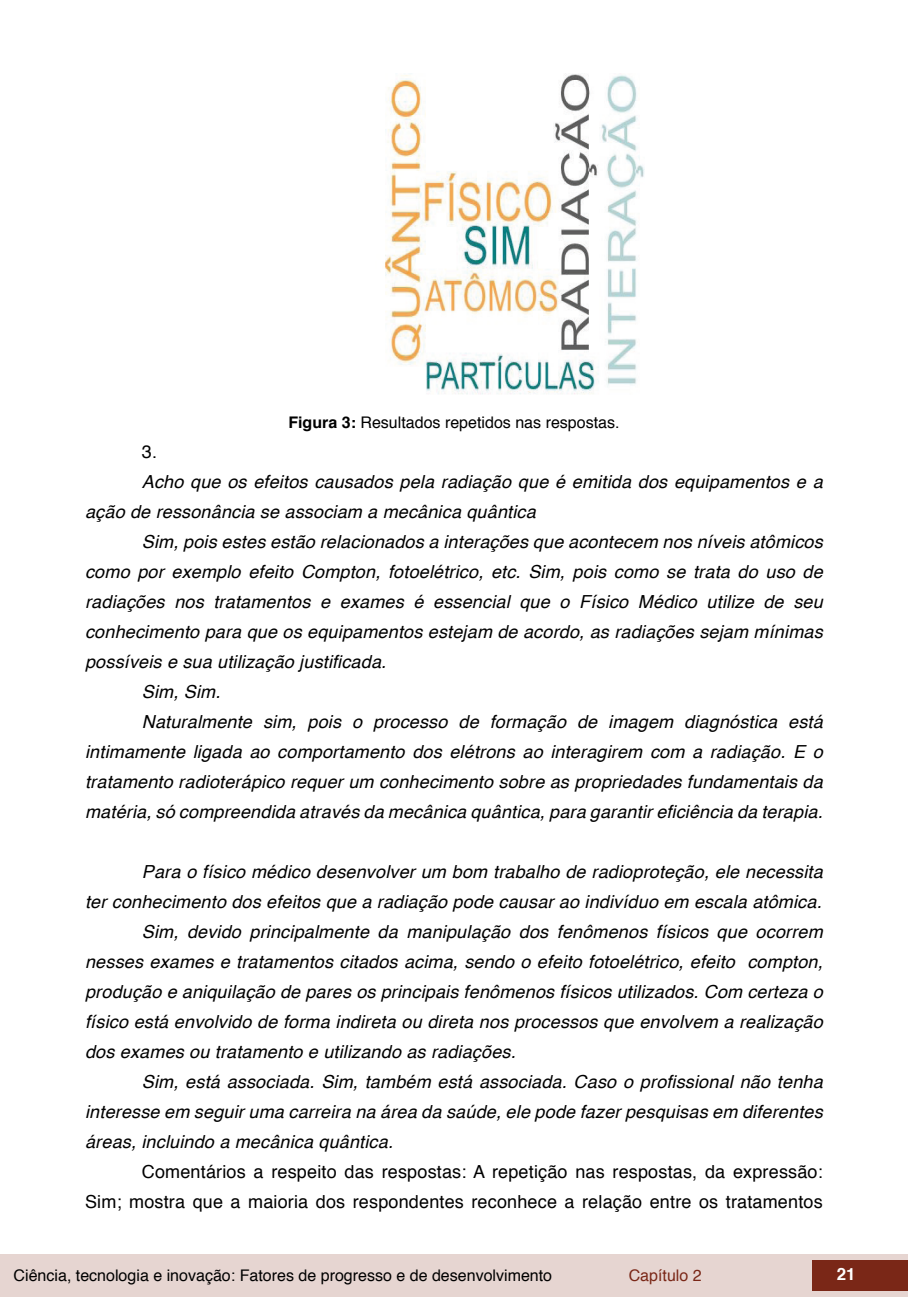
<style>
.page{position:relative;width:908px;height:1304px;background:#fff}
.page>*{position:absolute;margin:0;border:0;box-sizing:border-box;transform-origin:0 0}
.t1{font:italic 18px/30px "Helvetica";letter-spacing:.01em;color:#000}
.t2{font:18px/30px "Helvetica";letter-spacing:.01em;color:#000;text-align:right}
.t3{font:700 16.8px "Helvetica";color:#fff}
.t4{font:16px "Helvetica";color:#000}
.t5{font:16px "Helvetica";color:#7a2717}
.s1{font-weight:700}
</style>
<div class="page">
<div style="left:0;top:1254px;width:906px;height:43px;background:#e6d5d1"></div>
<div style="left:812px;top:1261px;width:95px;height:30px;background:#7a2717"></div>
<img style="left:385px;top:74px;width:259px;height:320px">
<p class="t4" style="left:288px;top:410px;width:332px"><span class="s1">Figura 3:</span> Resultados repetidos nas respostas.</p>
<p class="t2" style="left:142px;top:437px;width:17px">3.</p>
<p class="t1" style="left:85px;top:467px;width:738px;text-indent:57px">Acho que os efeitos causados pela radiação que é emitida dos equipamentos e a ação de ressonância se associam a mecânica quântica</p>
<p class="t1" style="left:142px;top:527px;width:682px">Sim, pois estes estão relacionados a interações que acontecem nos níveis atômicos</p>
<p class="t1" style="left:85px;top:557px;width:738px">como por exemplo efeito Compton, fotoelétrico, etc. Sim, pois como se trata do uso de</p>
<p class="t1" style="left:85px;top:587px;width:738px">radiações nos tratamentos e exames é essencial que o Físico Médico utilize de seu</p>
<p class="t1" style="left:85px;top:617px;width:738px">conhecimento para que os equipamentos estejam de acordo, as radiações sejam mínimas</p>
<p class="t1" style="left:85px;top:647px;width:302px">possíveis e sua utilização justificada.</p>
<p class="t1" style="left:142px;top:677px;width:80px">Sim, Sim.</p>
<p class="t1" style="left:142px;top:707px;width:682px">Naturalmente sim, pois o processo de formação de imagem diagnóstica está</p>
<p class="t1" style="left:85px;top:737px;width:738px">intimamente ligada ao comportamento dos elétrons ao interagirem com a radiação. E o</p>
<p class="t1" style="left:85px;top:767px;width:738px">tratamento radioterápico requer um conhecimento sobre as propriedades fundamentais da</p>
<p class="t1" style="left:85px;top:797px;width:738px">matéria, só compreendida através da mecânica quântica, para garantir eficiência da terapia.</p>
<p class="t1" style="left:142px;top:857px;width:682px">Para o físico médico desenvolver um bom trabalho de radioproteção, ele necessita</p>
<p class="t1" style="left:85px;top:887px;width:737px">ter conhecimento dos efeitos que a radiação pode causar ao indivíduo em escala atômica.</p>
<p class="t1" style="left:142px;top:917px;width:682px">Sim, devido principalmente da manipulação dos fenômenos físicos que ocorrem</p>
<p class="t1" style="left:85px;top:947px;width:738px">nesses exames e tratamentos citados acima, sendo o efeito fotoelétrico, efeito compton,</p>
<p class="t1" style="left:85px;top:977px;width:738px">produção e aniquilação de pares os principais fenômenos físicos utilizados. Com certeza o</p>
<p class="t1" style="left:85px;top:1007px;width:738px">físico está envolvido de forma indireta ou direta nos processos que envolvem a realização</p>
<p class="t1" style="left:85px;top:1037px;width:432px">dos exames ou tratamento e utilizando as radiações.</p>
<p class="t1" style="left:142px;top:1067px;width:682px">Sim, está associada. Sim, também está associada. Caso o profissional não tenha</p>
<p class="t1" style="left:85px;top:1097px;width:738px">interesse em seguir uma carreira na área da saúde, ele pode fazer pesquisas em diferentes</p>
<p class="t1" style="left:85px;top:1127px;width:309px">áreas, incluindo a mecânica quântica.</p>
<p class="t2" style="left:85px;top:1157px;width:738px">Comentários a respeito das respostas: A repetição nas respostas, da expressão:<br>Sim; mostra que a maioria dos respondentes reconhece a relação entre os tratamentos</p>
<p class="t4" style="left:14px;top:1263px;width:540px">Ciência, tecnologia e inovação: Fatores de progresso e de desenvolvimento</p>
<p class="t5" style="left:628px;top:1263px;width:74px">Capítulo 2</p>
<p class="t3" style="left:836px;top:1261px;width:20px">21</p>
</div>
